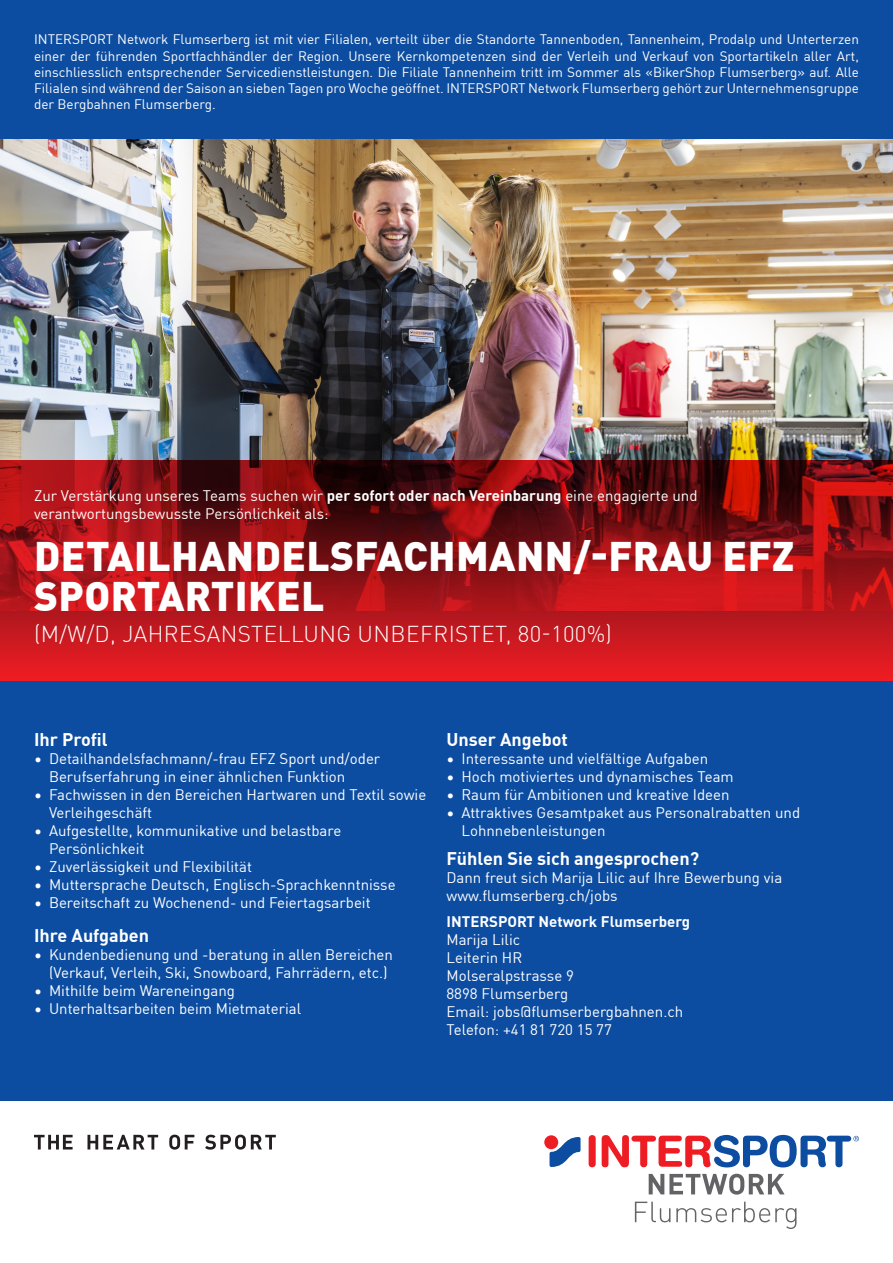
<style>
.page{position:relative;width:893px;height:1263px;background:#fff}
.page>*{position:absolute;margin:0;border:0;box-sizing:border-box;transform-origin:0 0}
.t1{font:900 40.5px/40.5px "FFDIN Profor IIC";letter-spacing:.01em;color:#fff}
.t2{font:300 22.5px "FFDIN Profor IIC";letter-spacing:.02em;color:#fff}
.t3{font:700 18px "FFDIN Profor IIC";color:#fff}
.t4{font:15px/18px "FFDIN Profor IIC";color:#fff}
.t5{font:700 15px "FFDIN Profor IIC";color:#fff}
.t6{font:13.5px/16.2px "FFDIN Profor IIC";color:#fff;text-align:justify}
.s1{font-weight:700}
</style>
<div class="page">
<div style="left:0;top:0;width:893px;height:1101px;background:#0d4da1"></div>
<img style="left:0;top:139px;width:893px;height:69px">
<svg style="left:34px;top:1135px;width:39px;height:14px"></svg>
<svg style="left:88px;top:1135px;width:70px;height:14px"></svg>
<svg style="left:169px;top:1135px;width:25px;height:14px"></svg>
<svg style="left:205px;top:1135px;width:71px;height:14px"></svg>
<div style="left:589px;top:1135px;width:7px;height:32px;background:#ee1d23;border-radius:4px"></div>
<svg style="left:602px;top:1135px;width:257px;height:32px"></svg>
<div style="left:544px;top:1135px;width:14px;height:14px;background:#ee1d23;border-radius:50%"></div>
<svg style="left:549px;top:1137px;width:31px;height:30px"></svg>
<svg style="left:649px;top:1174px;width:135px;height:20px"></svg>
<svg style="left:635px;top:1202px;width:35px;height:20px"></svg>
<svg style="left:676px;top:1202px;width:120px;height:27px"></svg>
<img style="left:0;top:208px;width:893px;height:252px">
<svg style="left:0;top:460px;width:893px;height:220px;background:#a21318"></svg>
<p class="t6" style="left:34px;top:30px;width:826px">INTERSPORT Network Flumserberg ist mit vier Filialen, verteilt über die Standorte Tannenboden, Tannenheim, Prodalp und Unterterzen einer der führenden Sportfachhändler der Region. Unsere Kernkompetenzen sind der Verleih und Verkauf von Sportartikeln aller Art, einschliesslich entsprechender Servicedienstleistungen. Die Filiale Tannenheim tritt im Sommer als «BikerShop Flumserberg» auf. Alle Filialen sind während der Saison an sieben Tagen pro Woche geöffnet. INTERSPORT Network Flumserberg gehört zur Unternehmensgruppe der Bergbahnen Flumserberg.</p>
<p class="t4" style="left:34px;top:485px;width:665px">Zur Verstärkung unseres Teams suchen wir <span class="s1">per sofort oder nach Vereinbarung</span> eine engagierte und verantwortungsbewusste Persönlichkeit als:</p>
<p class="t1" style="left:34px;top:533px;width:761px">DETAILHANDELSFACHMANN/-FRAU EFZ<br>SPORTARTIKEL</p>
<p class="t2" style="left:34px;top:617px;width:579px">(M/W/D, JAHRESANSTELLUNG UNBEFRISTET, 80-100%)</p>
<p class="t3" style="left:34px;top:726px;width:75px">Ihr Profil</p>
<p class="t4" style="left:49px;top:749px;width:333px;text-indent:-15px">• Detailhandelsfachmann/-frau EFZ Sport und/oder<br>Berufserfahrung in einer ähnlichen Funktion</p>
<p class="t4" style="left:49px;top:785px;width:379px;text-indent:-15px">• Fachwissen in den Bereichen Hartwaren und Textil sowie<br>Verleihgeschäft</p>
<p class="t4" style="left:49px;top:821px;width:294px;text-indent:-15px">• Aufgestellte, kommunikative und belastbare<br>Persönlichkeit</p>
<p class="t4" style="left:34px;top:857px;width:220px">• Zuverlässigkeit und Flexibilität</p>
<p class="t4" style="left:34px;top:875px;width:363px">• Muttersprache Deutsch, Englisch-Sprachkenntnisse</p>
<p class="t4" style="left:34px;top:893px;width:338px">• Bereitschaft zu Wochenend- und Feiertagsarbeit</p>
<p class="t3" style="left:34px;top:922px;width:117px">Ihre Aufgaben</p>
<p class="t4" style="left:49px;top:945px;width:345px;text-indent:-15px">• Kundenbedienung und -beratung in allen Bereichen (Verkauf, Verleih, Ski, Snowboard, Fahrrädern, etc.)</p>
<p class="t4" style="left:34px;top:981px;width:203px">• Mithilfe beim Wareneingang</p>
<p class="t4" style="left:34px;top:999px;width:269px">• Unterhaltsarbeiten beim Mietmaterial</p>
<p class="t3" style="left:446px;top:726px;width:123px">Unser Angebot</p>
<p class="t4" style="left:446px;top:749px;width:263px">• Interessante und vielfältige Aufgaben</p>
<p class="t4" style="left:446px;top:767px;width:289px">• Hoch motiviertes und dynamisches Team</p>
<p class="t4" style="left:446px;top:785px;width:285px">• Raum für Ambitionen und kreative Ideen</p>
<p class="t4" style="left:461px;top:803px;width:340px;text-indent:-15px">• Attraktives Gesamtpaket aus Personalrabatten und<br>Lohnnebenleistungen</p>
<p class="t3" style="left:446px;top:845px;width:254px">Fühlen Sie sich angesprochen?</p>
<p class="t4" style="left:446px;top:868px;width:337px">Dann freut sich Marija Lilic auf Ihre Bewerbung via www.flumserberg.ch/jobs</p>
<p class="t5" style="left:446px;top:910px;width:245px">INTERSPORT Network Flumserberg</p>
<p class="t4" style="left:446px;top:929px;width:75px">Marija Lilic</p>
<p class="t4" style="left:446px;top:947px;width:77px">Leiterin HR</p>
<p class="t4" style="left:446px;top:965px;width:129px">Molseralpstrasse 9</p>
<p class="t4" style="left:446px;top:983px;width:123px">8898 Flumserberg</p>
<p class="t4" style="left:446px;top:1001px;width:238px">Email: jobs@flumserbergbahnen.ch</p>
<p class="t4" style="left:446px;top:1019px;width:167px">Telefon: +41 81 720 15 77</p>
</div>
